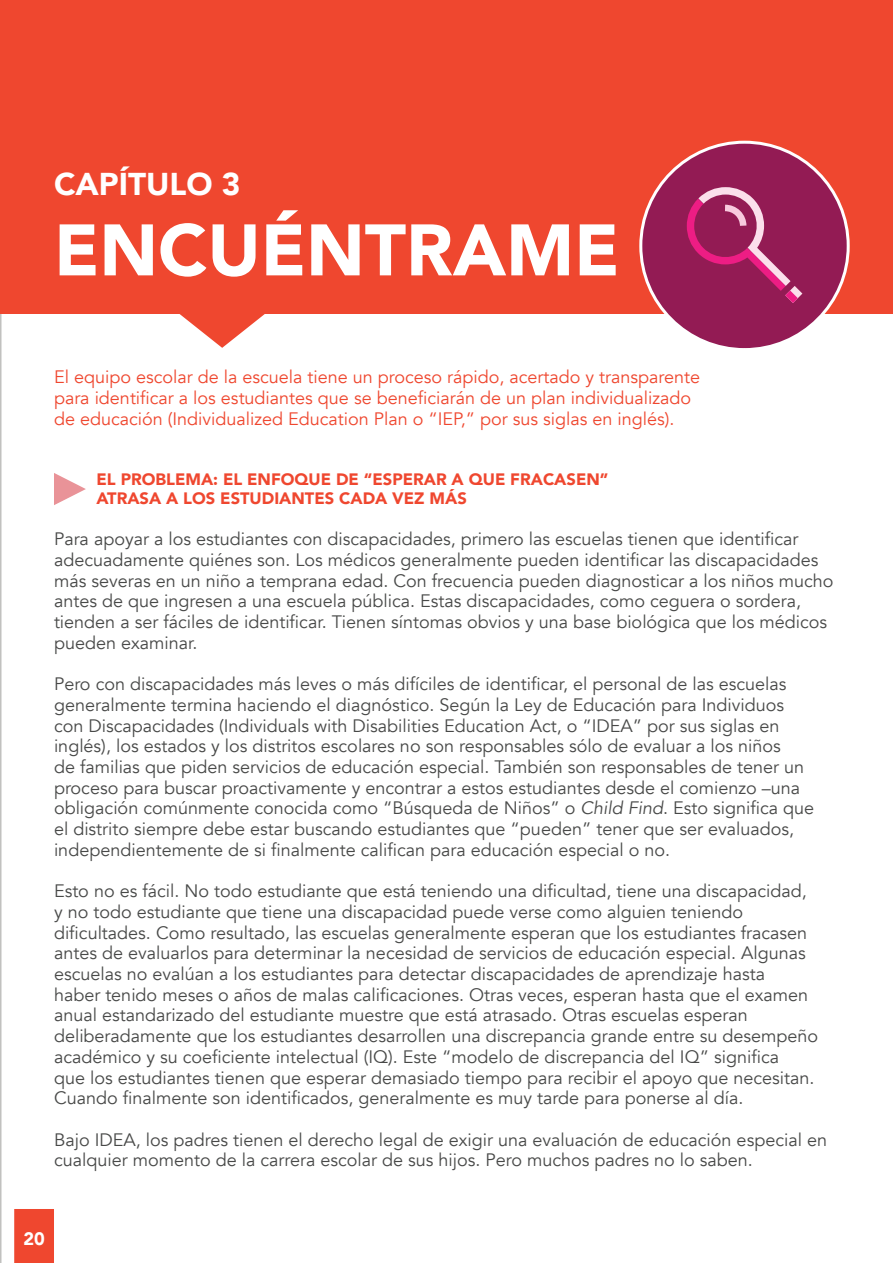
<style>
.page{position:relative;width:893px;height:1263px;background:#fff}
.page>*{position:absolute;margin:0;border:0;box-sizing:border-box;transform-origin:0 0}
.t1{font:900 72px "Avenir";color:#fff}
.t2{font:900 31.5px "Avenir";color:#fff}
.t3{font:18px/20.7px "Avenir";color:#484948}
.t4{font:18px "Avenir";color:#ef472f}
.t5{font:900 18px "Avenir";color:#fff}
.t6{font:900 16.5px "Avenir";color:#ef472f}
.s1{font-style:italic}
</style>
<div class="page">
<svg style="left:179px;top:314px;width:86px;height:34px"></svg>
<div style="left:14px;top:1209px;width:40px;height:54px;background:#ef472f"></div>
<svg style="left:54px;top:473px;width:32px;height:32px"></svg>
<hr style="left:0;top:0;width:2px;height:1263px;background:#c1c1bf">
<div style="left:0;top:0;width:893px;height:314px;background:#ef472f"></div>
<div style="left:639px;top:141px;width:211px;height:210px;background:#931b54;border:3px solid #fff;border-radius:50%"></div>
<svg style="left:687px;top:187px;width:115px;height:116px"></svg>
<p class="t2" style="left:54px;top:157px;width:188px">CAPÍTULO 3</p>
<p class="t1" style="left:54px;top:189px;width:567px">ENCUÉNTRAME</p>
<p class="t4" style="left:54px;top:366px;width:648px">El equipo escolar de la escuela tiene un proceso rápido, acertado y transparente</p>
<p class="t4" style="left:54px;top:387px;width:639px">para identificar a los estudiantes que se beneficiarán de un plan individualizado</p>
<p class="t4" style="left:54px;top:408px;width:622px">de educación (Individualized Education Plan o “IEP,” por sus siglas en inglés).</p>
<p class="t6" style="left:97px;top:465px;width:513px">EL PROBLEMA: EL ENFOQUE DE “ESPERAR A QUE FRACASEN”</p>
<p class="t6" style="left:97px;top:484px;width:372px">ATRASA A LOS ESTUDIANTES CADA VEZ MÁS</p>
<p class="t3" style="left:54px;top:529px;width:781px">Para apoyar a los estudiantes con discapacidades, primero las escuelas tienen que identificar adecuadamente quiénes son. Los médicos generalmente pueden identificar las discapacidades más severas en un niño a temprana edad. Con frecuencia pueden diagnosticar a los niños mucho antes de que ingresen a una escuela pública. Estas discapacidades, como ceguera o sordera, tienden a ser fáciles de identificar. Tienen síntomas obvios y una base biológica que los médicos pueden examinar.</p>
<p class="t3" style="left:54px;top:674px;width:762px">Pero con discapacidades más leves o más difíciles de identificar, el personal de las escuelas generalmente termina haciendo el diagnóstico. Según la Ley de Educación para Individuos con Discapacidades (Individuals with Disabilities Education Act, o “IDEA” por sus siglas en inglés), los estados y los distritos escolares no son responsables sólo de evaluar a los niños<br>de familias que piden servicios de educación especial. También son responsables de tener un proceso para buscar proactivamente y encontrar a estos estudiantes desde el comienzo –una obligación comúnmente conocida como “Búsqueda de Niños” o <span class="s1">Child Find</span>. Esto significa que el distrito siempre debe estar buscando estudiantes que “pueden” tener que ser evaluados, independientemente de si finalmente califican para educación especial o no.</p>
<p class="t3" style="left:54px;top:881px;width:754px">Esto no es fácil. No todo estudiante que está teniendo una dificultad, tiene una discapacidad,</p>
<p class="t3" style="left:54px;top:902px;width:766px">y no todo estudiante que tiene una discapacidad puede verse como alguien teniendo dificultades. Como resultado, las escuelas generalmente esperan que los estudiantes fracasen antes de evaluarlos para determinar la necesidad de servicios de educación especial. Algunas escuelas no evalúan a los estudiantes para detectar discapacidades de aprendizaje hasta<br>haber tenido meses o años de malas calificaciones. Otras veces, esperan hasta que el examen anual estandarizado del estudiante muestre que está atrasado. Otras escuelas esperan deliberadamente que los estudiantes desarrollen una discrepancia grande entre su desempeño académico y su coeficiente intelectual (IQ). Este “modelo de discrepancia del IQ” significa<br>que los estudiantes tienen que esperar demasiado tiempo para recibir el apoyo que necesitan.<br>Cuando finalmente son identificados, generalmente es muy tarde para ponerse al día.</p>
<p class="t3" style="left:54px;top:1129px;width:774px">Bajo IDEA, los padres tienen el derecho legal de exigir una evaluación de educación especial en cualquier momento de la carrera escolar de sus hijos. Pero muchos padres no lo saben.</p>
<p class="t5" style="left:23px;top:1223px;width:23px">20</p>
</div>
